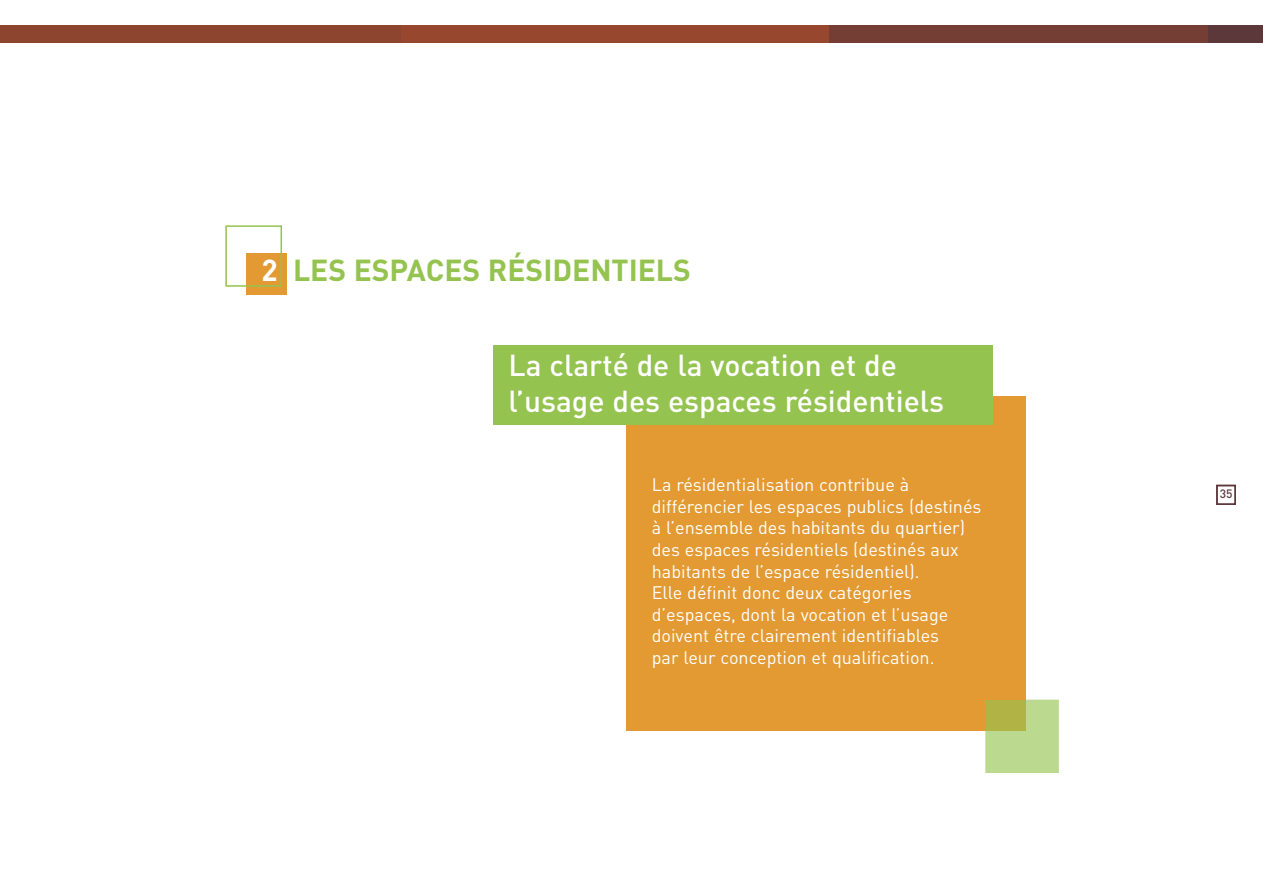
<style>
.page{position:relative;width:1263px;height:893px;background:#fff}
.page>*{position:absolute;margin:0;border:0;box-sizing:border-box;transform-origin:0 0}
.t1{font:500 30px/36px "DIN";color:#fff}
.t2{font:700 30px "DIN";color:#94c34f}
.t3{font:18px/21.6px "DIN";color:#fff}
.t4{font:500 12px "DIN";color:#5c383b}
.s1{color:#fff}
</style>
<div class="page">
<div style="left:0;top:26px;width:1263px;height:17px;background:#5c383b"></div>
<div style="left:0;top:26px;width:401px;height:17px;background:#8e452f"></div>
<div style="left:828px;top:26px;width:380px;height:17px;background:#753e35"></div>
<div style="left:401px;top:26px;width:427px;height:17px;background:#97472d"></div>
<div style="left:1216px;top:485px;width:20px;height:20px;border:2px solid #5c383b"></div>
<div style="left:247px;top:253px;width:40px;height:42px;background:#e39a33"></div>
<div style="left:225px;top:225px;width:57px;height:62px;border:2px solid #94c34f"></div>
<div style="left:626px;top:396px;width:400px;height:334px;background:#e39a33"></div>
<div style="left:985px;top:700px;width:74px;height:73px;background:#bcd990"></div>
<div style="left:985px;top:700px;width:41px;height:30px;background:#b1b445"></div>
<div style="left:493px;top:345px;width:500px;height:80px;background:#94c34f"></div>
<h1 class="t2" style="left:262px;top:253px;width:431px"><span class="s1">2</span> LES ESPACES RÉSIDENTIELS</h1>
<h1 class="t1" style="left:508px;top:347px;width:437px">La clarté de la vocation et de l’usage des espaces résidentiels</h1>
<p class="t3" style="left:652px;top:474px;width:331px">La résidentialisation contribue à différencier les espaces publics (destinés à l’ensemble des habitants du quartier) des espaces résidentiels (destinés aux habitants de l’espace résidentiel).<br>Elle définit donc deux catégories d’espaces, dont la vocation et l’usage doivent être clairement identifiables<br>par leur conception et qualification.</p>
<p class="t4" style="left:1220px;top:487px;width:14px">35</p>
</div>
